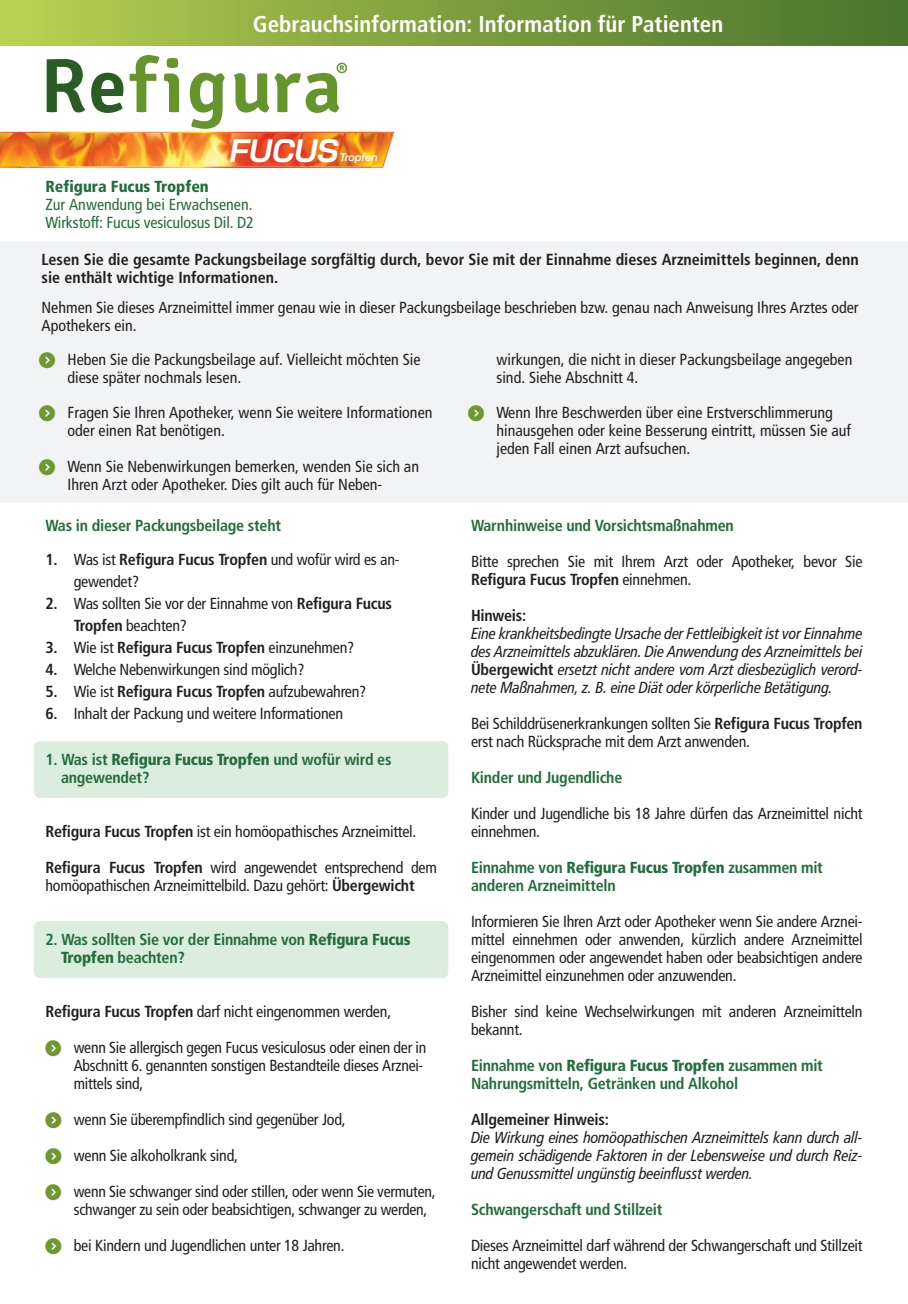
<style>
.page{position:relative;width:908px;height:1304px;background:#fff}
.page>*{position:absolute;margin:0;border:0;box-sizing:border-box;transform-origin:0 0}
.t1{font:italic 700 32.6px "Bai Jamjuree";letter-spacing:-.01em;color:#fff}
.t2{font:22.8px "Frutiger LT 67 Bd Cn";color:#fff}
.t3{font:16px/18px "Frutiger LT 57 Cn";letter-spacing:-.015em;color:#231f20}
.t4{font:16px/18px "Frutiger LT 58 Cn It";letter-spacing:-.015em;color:#231f20;text-align:justify}
.t5{font:16px/18px "Frutiger LT 67 Bd Cn";letter-spacing:-.015em;color:#226d3b}
.t6{font:16px/18px "Frutiger LT 67 Bd Cn";color:#231f20}
.t7{font:16px/18px "Frutiger LT 57 Cn";letter-spacing:-.01em;color:#226d3b}
.t8{font:16px "Frutiger LT 77 Blk Cn";color:#226d3b}
.t9{font:italic 600 11px "Bai Jamjuree";letter-spacing:-.02em;color:#fff}
.s1{font-family:"Frutiger LT 67 Bd Cn"}
.s2{font-family:"Frutiger LT 57 Cn"}
.s3{font-family:"Frutiger LT 77 Blk Cn"}
</style>
<div class="page">
<div style="left:0;top:0;width:907px;height:45px;background:linear-gradient(to right,#b6d150,#49712d)"></div>
<div style="left:34px;top:741px;width:414px;height:57px;background:#dbeddc;border-radius:6px"></div>
<div style="left:34px;top:921px;width:414px;height:57px;background:#dbeddc;border-radius:6px"></div>
<div style="left:0;top:241px;width:907px;height:261px;background:#f2f3f4"></div>
<img style="left:0;top:133px;width:29px;height:33px">
<svg style="left:0;top:167px;width:20px;height:1px"></svg>
<svg style="left:0;top:132px;width:20px;height:1px"></svg>
<svg style="left:29px;top:55px;width:365px;height:113px"></svg>
<hr style="left:20px;top:167px;width:351px;height:1px;background:#fff">
<hr style="left:20px;top:132px;width:362px;height:1px;background:#fff">
<h2 class="t2" style="left:253px;top:11px;width:471px">Gebrauchsinformation: Information für Patienten</h2>
<h1 class="t1" style="left:229px;top:132px;width:110px">FUCUS</h1>
<p class="t9" style="left:339px;top:151px;width:40px">Tropfen</p>
<p class="t8" style="left:45px;top:177px;width:165px">Refigura Fucus Tropfen</p>
<p class="t7" style="left:45px;top:196px;width:210px">Zur Anwendung bei Erwachsenen.<br>Wirkstoff: Fucus vesiculosus Dil. D2</p>
<p class="t6" style="left:41px;top:251px;width:818px">Lesen Sie die gesamte Packungsbeilage sorgfältig durch, bevor Sie mit der Einnahme dieses Arzneimittels beginnen, denn sie enthält wichtige Informationen.</p>
<p class="t3" style="left:41px;top:298px;width:818px">Nehmen Sie dieses Arzneimittel immer genau wie in dieser Packungsbeilage beschrieben bzw. genau nach Anweisung Ihres Arztes oder<br>Apothekers ein.</p>
<p class="t3" style="left:67px;top:351px;width:354px">Heben Sie die Packungsbeilage auf. Vielleicht möchten Sie diese später nochmals lesen.</p>
<p class="t3" style="left:67px;top:404px;width:366px">Fragen Sie Ihren Apotheker, wenn Sie weitere Informationen oder einen Rat benötigen.</p>
<p class="t3" style="left:67px;top:457px;width:353px">Wenn Sie Nebenwirkungen bemerken, wenden Sie sich an<br>Ihren Arzt oder Apotheker. Dies gilt auch für Neben-</p>
<p class="t5" style="left:45px;top:517px;width:237px">Was in dieser Packungsbeilage steht</p>
<p class="t3" style="left:74px;top:548px;width:327px;line-height:22px;text-indent:-28px"><span class="s1">1.</span> Was ist <span class="s1">Refigura Fucus Tropfen</span> und wofür wird es an&shy;gewendet?</p>
<p class="t3" style="left:74px;top:592px;width:320px;line-height:22px;text-indent:-28px"><span class="s1">2.</span> Was sollten Sie vor der Einnahme von <span class="s1">Refigura Fucus<br>Tropfen</span> beachten?</p>
<p class="t6" style="left:45px;top:638px;width:310px">3. <span class="s2">Wie ist</span> Refigura Fucus Tropfen <span class="s2">einzunehmen?</span></p>
<p class="t3" style="left:45px;top:660px;width:260px"><span class="s1">4.</span> Welche Nebenwirkungen sind möglich?</p>
<p class="t6" style="left:45px;top:682px;width:322px">5. <span class="s2">Wie ist</span> Refigura Fucus Tropfen <span class="s2">aufzubewahren?</span></p>
<p class="t3" style="left:45px;top:704px;width:299px"><span class="s1">6.</span> Inhalt der Packung und weitere Informationen</p>
<p class="t5" style="left:61px;top:751px;width:332px;text-indent:-16px">1. Was ist <span class="s3">Refigura Fucus Tropfen</span> und wofür wird es angewendet?</p>
<p class="t3" style="left:45px;top:823px;width:372px"><span class="s1">Refigura Fucus Tropfen</span> ist ein homöopathisches Arzneimittel.</p>
<p class="t3" style="left:45px;top:859px;width:393px"><span class="s1">Refigura Fucus Tropfen</span> wird angewendet entsprechend dem homöopathischen Arzneimittelbild. Dazu gehört: <span class="s1">Übergewicht</span></p>
<p class="t5" style="left:61px;top:931px;width:351px;text-indent:-16px">2. Was sollten Sie vor der Einnahme von <span class="s3">Refigura Fucus<br>Tropfen</span> beachten?</p>
<p class="t3" style="left:45px;top:1003px;width:347px"><span class="s1">Refigura Fucus Tropfen</span> darf nicht eingenommen werden,</p>
<p class="t3" style="left:74px;top:1039px;width:354px">wenn Sie allergisch gegen Fucus vesiculosus oder einen der in<br>Abschnitt 6. genannten sonstigen Bestandteile dieses Arznei&shy;mittels sind,</p>
<p class="t3" style="left:74px;top:1111px;width:273px">wenn Sie überempfindlich sind gegenüber Jod,</p>
<p class="t3" style="left:74px;top:1147px;width:166px">wenn Sie alkoholkrank sind,</p>
<p class="t3" style="left:74px;top:1183px;width:363px">wenn Sie schwanger sind oder stillen, oder wenn Sie vermuten, schwanger zu sein oder beabsichtigen, schwanger zu werden,</p>
<p class="t3" style="left:74px;top:1237px;width:272px">bei Kindern und Jugendlichen unter 18 Jahren.</p>
<p class="t3" style="left:496px;top:351px;width:357px">wirkungen, die nicht in dieser Packungsbeilage angegeben sind. Siehe Abschnitt 4.</p>
<p class="t3" style="left:496px;top:404px;width:356px">Wenn Ihre Beschwerden über eine Erstverschlimmerung hinausgehen oder keine Besserung eintritt, müssen Sie auf jeden Fall einen Arzt aufsuchen.</p>
<p class="t5" style="left:471px;top:517px;width:264px">Warnhinweise und Vorsichtsmaßnahmen</p>
<p class="t3" style="left:471px;top:553px;width:393px">Bitte sprechen Sie mit Ihrem Arzt oder Apotheker, bevor Sie</p>
<p class="t6" style="left:471px;top:571px;width:222px">Refigura Fucus Tropfen <span class="s2">einnehmen.</span></p>
<p class="t6" style="left:471px;top:607px;width:57px">Hinweis:</p>
<p class="t4" style="left:471px;top:625px;width:393px">Eine krankheitsbedingte Ursache der Fettleibigkeit ist vor Einnahme des Arzneimittels abzuklären. Die Anwendung des Arzneimittels bei <span class="s1">Übergewicht</span> ersetzt nicht andere vom Arzt diesbezüglich verord&shy;nete Maßnahmen, z. B. eine Diät oder körperliche Betätigung.</p>
<p class="t3" style="left:471px;top:715px;width:393px">Bei Schilddrüsenerkrankungen sollten Sie <span class="s1">Refigura Fucus Tropfen </span>erst nach Rücksprache mit dem Arzt anwenden.</p>
<p class="t5" style="left:471px;top:769px;width:153px">Kinder und Jugendliche</p>
<p class="t3" style="left:471px;top:805px;width:393px">Kinder und Jugendliche bis 18 Jahre dürfen das Arzneimittel nicht einnehmen.</p>
<p class="t5" style="left:471px;top:859px;width:353px">Einnahme von <span class="s3">Refigura Fucus Tropfen</span> zusammen mit anderen Arzneimitteln</p>
<p class="t3" style="left:471px;top:913px;width:393px;text-align:justify">Informieren Sie Ihren Arzt oder Apotheker wenn Sie andere Arznei&shy;mittel einnehmen oder anwenden, kürzlich andere Arzneimittel eingenommen oder angewendet haben oder beabsichtigen andere Arzneimittel einzunehmen oder anzuwenden.</p>
<p class="t3" style="left:471px;top:1003px;width:393px">Bisher sind keine Wechselwirkungen mit anderen Arzneimitteln bekannt.</p>
<p class="t5" style="left:471px;top:1057px;width:353px">Einnahme von <span class="s3">Refigura Fucus Tropfen</span> zusammen mit<br>Nahrungsmitteln, Getränken und Alkohol</p>
<p class="t6" style="left:471px;top:1111px;width:139px">Allgemeiner Hinweis:</p>
<p class="t4" style="left:471px;top:1129px;width:393px">Die Wirkung eines homöopathischen Arzneimittels kann durch all&shy;gemein schädigende Faktoren in der Lebensweise und durch Reiz&shy;und Genussmittel ungünstig beeinflusst werden.</p>
<p class="t5" style="left:471px;top:1201px;width:193px">Schwangerschaft und Stillzeit</p>
<p class="t3" style="left:471px;top:1237px;width:393px">Dieses Arzneimittel darf während der Schwangerschaft und Stillzeit nicht angewendet werden.</p>
</div>
